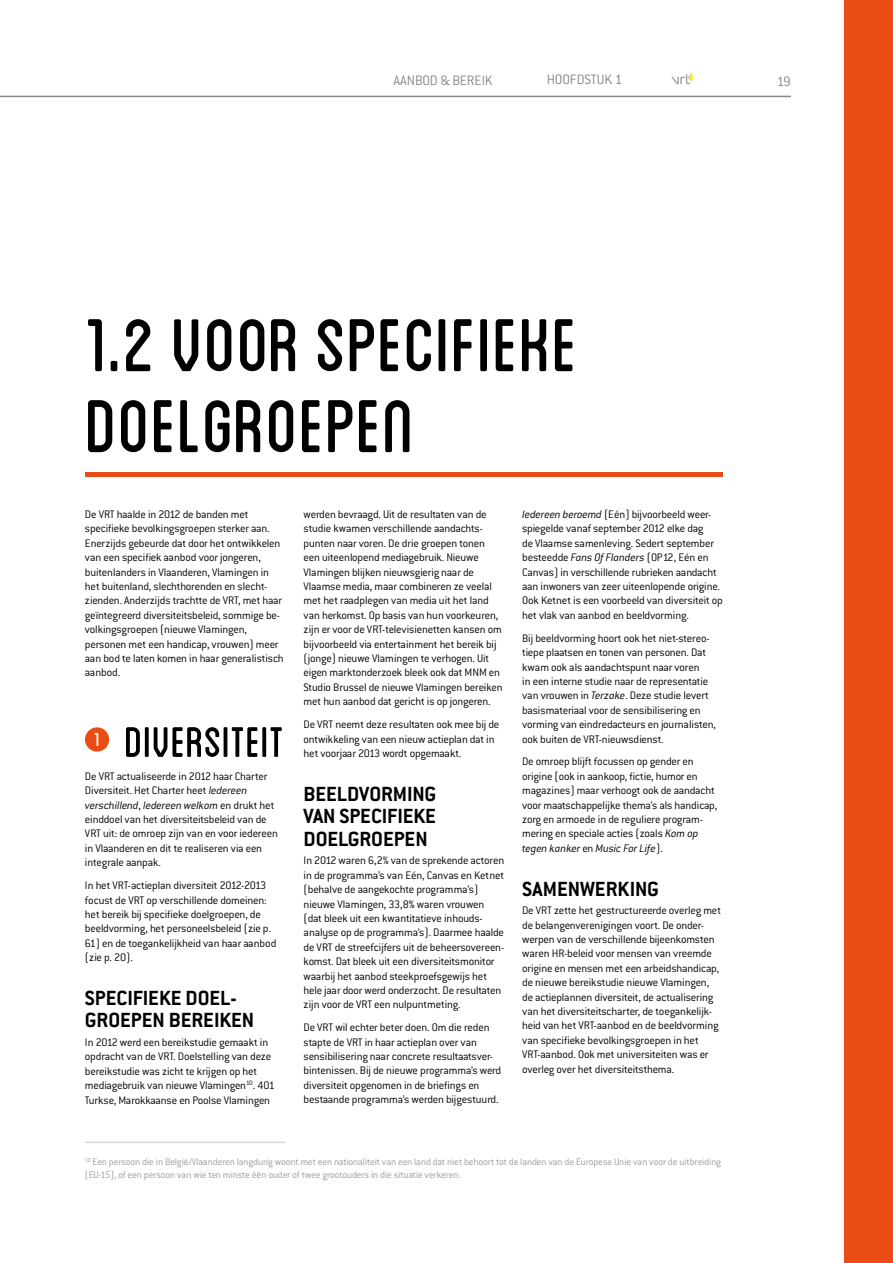
<style>
.page{position:relative;width:893px;height:1263px;background:#fff}
.page>*{position:absolute;margin:0;border:0;box-sizing:border-box;transform-origin:0 0}
.t1{font:105px/81px "Blanch Caps";color:#000}
.t2{font:60px "Blanch Caps";color:#000}
.t3{font:26.25px "Blanch Caps";color:#fff}
.t4{font:700 22.5px/22.5px "Conduit ITC";color:#000}
.t5{font:300 15px "Conduit ITC";color:#868786}
.t6{font:300 12px/14.4px "Conduit ITC";letter-spacing:-.01em;color:#000}
.t7{font:300 10.5px/12.6px "Conduit ITC";letter-spacing:-.01em;color:#9c9c9d}
.s1{font-style:italic}
</style>
<div class="page">
<svg style="left:671px;top:73px;width:22px;height:11px"></svg>
<hr style="left:0;top:96px;width:791px;height:1px;background:#868786">
<div style="left:844px;top:0;width:49px;height:1263px;background:#e94c15"></div>
<div style="left:85px;top:472px;width:638px;height:5px;background:#e94c15"></div>
<div style="left:85px;top:727px;width:24px;height:24px;background:#e94c15;border-radius:50%"></div>
<hr style="left:85px;top:1141px;width:201px;height:2px;background:#d9dada">
<p class="t5" style="left:393px;top:72px;width:101px">aanbod &amp; bereik</p>
<p class="t5" style="left:547px;top:72px;width:77px">HOOFDSTUK 1</p>
<p class="t5" style="left:777px;top:73px;width:16px">19</p>
<h1 class="t1" style="left:85px;top:301px;width:495px">1.2 VOOR specifieke doelgroepen</h1>
<p class="t6" style="left:85px;top:507px;width:200px">De VRT haalde in 2012 de banden met specifieke bevolkingsgroepen sterker aan.<br>Enerzijds gebeurde dat door het ontwikkelen van een specifiek aanbod voor jongeren, buitenlanders in Vlaanderen, Vlamingen in het buitenland, slechthorenden en slecht&shy;zienden. Anderzijds trachtte de VRT, met haar geïntegreerd diversiteitsbeleid, sommige be&shy;volkingsgroepen (nieuwe Vlamingen, personen met een handicap, vrouwen) meer aan bod te laten komen in haar generalistisch aanbod.</p>
<h3 class="t3" style="left:94px;top:728px;width:7px">1</h3>
<h2 class="t2" style="left:124px;top:715px;width:162px">diversiteit</h2>
<p class="t6" style="left:85px;top:769px;width:194px">De VRT actualiseerde in 2012 haar Charter<br>D iversiteit. Het Charter heet <span class="s1">Iedereen verschillend</span>, <span class="s1">Iedereen welkom</span> en drukt het einddoel van het diversiteitsbeleid van de VRT uit: de omroep zijn van en voor iedereen in Vlaanderen en dit te realiseren via een integrale aanpak.</p>
<p class="t6" style="left:85px;top:878px;width:187px">I n het VRT-actieplan diversiteit 2012-2013 focust de VRT op verschillende domeinen: het bereik bij specifieke doelgroepen, de beeldvorming, het personeelsbeleid (zie p.</p>
<p class="t6" style="left:85px;top:936px;width:193px">61) en de toegankelijkheid van haar aanbod (zie p. 20).</p>
<h3 class="t4" style="left:85px;top:986px;width:171px">SPECIFIEKE DOEL-<br>GROEPEN BEREIKEN</h3>
<p class="t6" style="left:85px;top:1035px;width:191px">I n 2012 werd een bereikstudie gemaakt in opdracht van de VRT. Doelstelling van deze bereikstudie was zicht te krijgen op het mediagebruik van nieuwe Vlamingen<sup>10</sup>. 401<br>Turkse, Marokkaanse en Poolse Vlamingen</p>
<p class="t6" style="left:304px;top:507px;width:200px">werden bevraagd. Uit de resultaten van de studie kwamen verschillende aandachts&shy;punten naar voren. De drie groepen tonen een uiteenlopend mediagebruik. Nieuwe Vlamingen blijken nieuwsgierig naar de Vlaamse media, maar combineren ze veelal met het raadplegen van media uit het land van herkomst. Op basis van hun voorkeuren, zijn er voor de VRT-televisienetten kansen om bijvoorbeeld via entertainment het bereik bij (jonge) nieuwe Vlamingen te verhogen. Uit eigen marktonderzoek bleek ook dat MNM</p>
<p class="t6" style="left:304px;top:665px;width:201px;text-indent:185px">en<br>Studio B russel de nieuwe Vlamingen bereiken met hun aanbod dat gericht is op jongeren.</p>
<p class="t6" style="left:304px;top:717px;width:197px">De VRT neemt deze resultaten ook mee bij de ontwikkeling van een nieuw actieplan dat in het voorjaar 2013 wordt opgemaakt.</p>
<h3 class="t4" style="left:304px;top:782px;width:134px;text-align:justify">BEELDVORMING VAN SPECIFIEKE DOELGROEPEN</h3>
<p class="t6" style="left:304px;top:853px;width:202px">I n 2012 waren 6,2% van de sprekende actoren in de programma’s van Eén, Canvas en Ketnet (behalve de aangekochte programma’s) nieuwe Vlamingen, 33,8% waren vrouwen (dat bleek uit een kwantitatieve inhouds&shy;analyse op de programma’s). Daarmee haalde de VRT de streefcijfers uit de beheersovereen&shy;komst. Dat bleek uit een diversiteitsmonitor waarbij het aanbod steekproefsgewijs het hele jaar door werd onderzocht. De resultaten zijn voor de VRT een nulpuntmeting.</p>
<p class="t6" style="left:304px;top:1020px;width:199px">De VRT wil echter beter doen. Om die reden stapte de VRT in haar actieplan over van sensibilisering naar concrete resultaatsver&shy;bintenissen. Bij de nieuwe programma’s werd diversiteit opgenomen in de briefings en bestaande programma’s werden bijgestuurd.</p>
<p class="t6" style="left:522px;top:507px;width:202px"><span class="s1">Iedereen beroemd</span> (Eén) bijvoorbeeld weer&shy;spiegelde vanaf september 2012 elke dag<br>de Vlaamse samenleving. Sedert september besteedde <span class="s1">Fans Of Flanders</span> (OP 12, Eén en Canvas) in verschillende rubrieken aandacht aan inwoners van zeer uiteenlopende origine.<br>Ook Ketnet is een voorbeeld van diversiteit op het vlak van aanbod en beeldvorming.</p>
<p class="t6" style="left:522px;top:631px;width:195px">Bij beeldvorming hoort ook het niet-stereo&shy;tiepe plaatsen en tonen van personen. Dat kwam ook als aandachtspunt naar voren<br>in een interne studie naar de representatie van vrouwen in <span class="s1">Terzake</span>. Deze studie levert basismateriaal voor de sensibilisering en vorming van eindredacteurs en journalisten, ook buiten de VRT-nieuwsdienst.</p>
<p class="t6" style="left:522px;top:754px;width:197px">De omroep blijft focussen op gender en origine (ook in aankoop, fictie, humor en magazines) maar verhoogt ook de aandacht voor maatschappelijke thema’s als handicap, zorg en armoede in de reguliere program&shy;mering en speciale acties (zoals <span class="s1">Kom op tegen kanker</span> en <span class="s1">Music For Life</span>).</p>
<h3 class="t4" style="left:522px;top:877px;width:138px">SAMENWERKING</h3>
<p class="t6" style="left:522px;top:903px;width:200px">De VRT zette het gestructureerde overleg met de belangenverenigingen voort. De onder&shy;werpen van de verschillende bijeenkomsten waren HR-beleid voor mensen van vreemde origine en mensen met een arbeidshandicap, de nieuwe bereikstudie nieuwe Vlamingen, de actieplannen diversiteit, de actualisering van het diversiteitscharter, de toegankelijk&shy;heid van het VRT-aanbod en de beeldvorming van specifieke bevolkingsgroepen in het VRT-aanbod. Ook met universiteiten was er overleg over het diversiteitsthema.</p>
<p class="t7" style="left:85px;top:1156px;width:638px"><sup>10</sup> Een persoon die in België/Vlaanderen langdurig woont met een nationaliteit van een land dat niet behoort tot de landen van de Europese Unie van voor de uitbreiding (EU-15), of een persoon van wie ten minste één ouder of twee grootouders in die situatie verkeren.</p>
</div>
